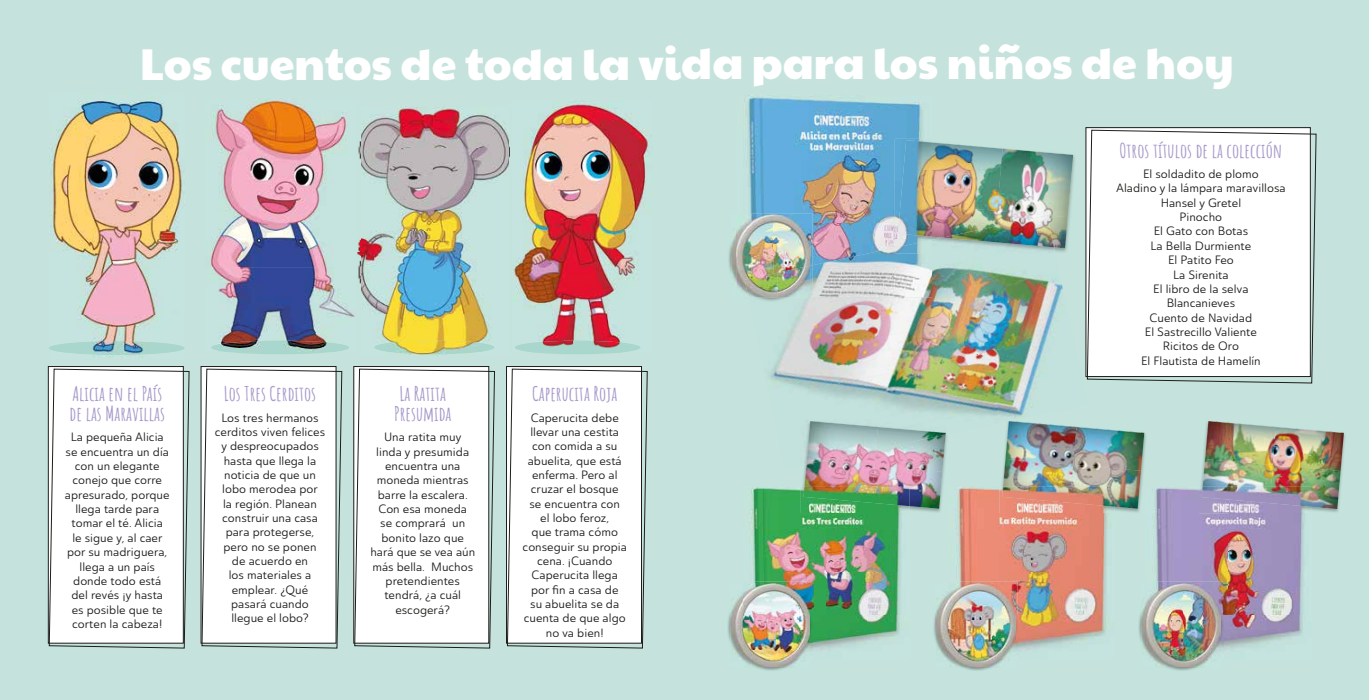
<style>
.page{position:relative;width:1369px;height:700px;background:#fff}
.page>*{position:absolute;margin:0;border:0;box-sizing:border-box;transform-origin:0 0}
.t1{font:44.62px "Paytone One";color:#fff}
.t2{font:700 19.75px/19.8px "Amatic SC";color:#a799ca}
.t3{font:12px/14.4px "Ainslie Sans Nor Reg";color:#1d1d1b;text-align:center}
</style>
<div class="page">
<div style="left:0;top:0;width:704px;height:700px;background:#c5e3dc"></div>
<div style="left:515px;top:341px;width:125px;height:13px;background:#aad7cd;border-radius:50%"></div>
<img style="left:512px;top:101px;width:140px;height:210px">
<img style="left:538px;top:311px;width:86px;height:30px">
<img style="left:515px;top:341px;width:125px;height:12px">
<div style="left:211px;top:341px;width:138px;height:13px;background:#aad7cd;border-radius:50%"></div>
<img style="left:208px;top:98px;width:140px;height:169px">
<img style="left:207px;top:267px;width:148px;height:74px">
<img style="left:217px;top:341px;width:132px;height:11px">
<img style="left:360px;top:107px;width:149px;height:207px">
<img style="left:370px;top:314px;width:121px;height:42px">
<img style="left:509px;top:146px;width:1px;height:12px">
<img style="left:357px;top:141px;width:3px;height:143px">
<img style="left:374px;top:341px;width:120px;height:13px">
<div style="left:49px;top:341px;width:135px;height:14px;background:#aad7cd;border-radius:50%"></div>
<img style="left:50px;top:93px;width:133px;height:265px">
<img style="left:50px;top:341px;width:133px;height:14px">
<svg style="left:49px;top:368px;width:141px;height:281px;background:#f6f7f7"></svg>
<svg style="left:201px;top:368px;width:141px;height:281px;background:#f2f4f3"></svg>
<svg style="left:354px;top:368px;width:141px;height:281px;background:#f4f6f5"></svg>
<svg style="left:506px;top:368px;width:142px;height:281px;background:#f3f4f4"></svg>
<div style="left:679px;top:0;width:684px;height:700px;background:#c5e3dc"></div>
<img style="left:1002px;top:148px;width:73px;height:104px">
<img style="left:931px;top:142px;width:71px;height:63px">
<img style="left:997px;top:149px;width:76px;height:68px">
<img style="left:931px;top:205px;width:136px;height:43px">
<img style="left:744px;top:96px;width:148px;height:127px">
<img style="left:892px;top:101px;width:30px;height:147px">
<img style="left:812px;top:223px;width:81px;height:25px">
<img style="left:894px;top:139px;width:37px;height:101px">
<img style="left:897px;top:140px;width:34px;height:97px">
<img style="left:803px;top:472px;width:141px;height:40px">
<img style="left:804px;top:469px;width:68px;height:18px">
<img style="left:872px;top:469px;width:70px;height:40px">
<img style="left:751px;top:487px;width:75px;height:129px">
<img style="left:826px;top:513px;width:76px;height:103px">
<img style="left:812px;top:616px;width:88px;height:34px">
<img style="left:800px;top:487px;width:109px;height:26px">
<img style="left:803px;top:487px;width:106px;height:19px">
<img style="left:1004px;top:426px;width:142px;height:86px">
<img style="left:1005px;top:421px;width:71px;height:38px">
<img style="left:1073px;top:427px;width:71px;height:44px">
<img style="left:1002px;top:459px;width:71px;height:28px">
<img style="left:1071px;top:465px;width:69px;height:44px">
<img style="left:949px;top:487px;width:82px;height:129px">
<img style="left:1031px;top:513px;width:78px;height:103px">
<img style="left:1017px;top:616px;width:90px;height:34px">
<img style="left:999px;top:487px;width:115px;height:26px">
<img style="left:1002px;top:487px;width:112px;height:20px">
<img style="left:1201px;top:426px;width:144px;height:86px">
<img style="left:1204px;top:421px;width:71px;height:38px">
<img style="left:1272px;top:427px;width:71px;height:44px">
<img style="left:1202px;top:459px;width:70px;height:28px">
<img style="left:1270px;top:465px;width:70px;height:44px">
<img style="left:1154px;top:487px;width:74px;height:129px">
<img style="left:1228px;top:513px;width:76px;height:103px">
<img style="left:1222px;top:616px;width:81px;height:34px">
<svg style="left:1145px;top:487px;width:1px;height:25px"></svg>
<img style="left:1198px;top:487px;width:113px;height:26px">
<img style="left:1201px;top:487px;width:110px;height:20px">
<img style="left:729px;top:245px;width:2px;height:27px">
<img style="left:744px;top:213px;width:68px;height:40px">
<img style="left:731px;top:215px;width:79px;height:42px">
<img style="left:731px;top:257px;width:5px;height:25px">
<img style="left:736px;top:256px;width:13px;height:36px">
<img style="left:728px;top:614px;width:60px;height:57px">
<img style="left:751px;top:582px;width:61px;height:38px">
<img style="left:809px;top:620px;width:3px;height:30px">
<img style="left:730px;top:594px;width:13px;height:31px">
<img style="left:730px;top:625px;width:40px;height:42px">
<img style="left:770px;top:659px;width:29px;height:8px">
<img style="left:743px;top:583px;width:66px;height:76px">
<img style="left:934px;top:617px;width:59px;height:54px">
<img style="left:949px;top:582px;width:68px;height:38px">
<img style="left:1015px;top:620px;width:2px;height:30px">
<img style="left:935px;top:594px;width:13px;height:31px">
<img style="left:935px;top:625px;width:40px;height:42px">
<img style="left:975px;top:659px;width:29px;height:8px">
<img style="left:948px;top:583px;width:67px;height:76px">
<img style="left:1139px;top:614px;width:60px;height:57px">
<img style="left:1154px;top:582px;width:68px;height:38px">
<img style="left:1220px;top:620px;width:2px;height:31px">
<img style="left:1141px;top:605px;width:4px;height:20px">
<img style="left:1141px;top:625px;width:39px;height:42px">
<img style="left:1180px;top:659px;width:29px;height:8px">
<img style="left:1145px;top:583px;width:75px;height:76px">
<img style="left:749px;top:253px;width:215px;height:99px">
<img style="left:964px;top:264px;width:100px;height:155px">
<img style="left:769px;top:352px;width:231px;height:117px">
<img style="left:931px;top:238px;width:124px;height:14px">
<img style="left:942px;top:215px;width:111px;height:32px">
<img style="left:812px;top:248px;width:119px;height:49px">
<img style="left:894px;top:240px;width:37px;height:13px">
<img style="left:800px;top:420px;width:148px;height:45px">
<img style="left:806px;top:421px;width:72px;height:43px">
<img style="left:875px;top:427px;width:70px;height:23px">
<img style="left:999px;top:420px;width:17px;height:3px">
<img style="left:749px;top:297px;width:63px;height:5px">
<img style="left:777px;top:265px;width:35px;height:32px">
<img style="left:749px;top:297px;width:61px;height:1px">
<img style="left:744px;top:273px;width:33px;height:24px">
<svg style="left:1086px;top:130px;width:230px;height:254px;background:#f5f7f6"></svg>
<div style="left:1363px;top:0;width:5px;height:700px;background:#c5e3dd"></div>
<h1 class="t1" style="left:141px;top:22px;width:1094px">Los cuentos de toda la vida para los niños de hoy</h1>
<h2 class="t2" style="left:70px;top:383px;width:97px">Alicia en el País de las Maravillas</h2>
<p class="t3" style="left:65px;top:430px;width:106px">La pequeña Alicia se encuentra un día con un elegante conejo que corre apresurado, porque llega tarde para tomar el té. Alicia<br>le sigue y, al caer por su madriguera, llega a un país donde todo está del revés ¡y hasta es posible que te corten la cabeza!</p>
<h2 class="t2" style="left:224px;top:383px;width:94px">Los Tres Cerditos</h2>
<p class="t3" style="left:215px;top:410px;width:112px">Los tres hermanos cerditos viven felices y despreocupados hasta que llega la noticia de que un lobo merodea por<br>la región. Planean construir una casa para protegerse, pero no se ponen<br>de acuerdo en<br>los materiales a emplear. ¿Qué pasará cuando llegue el lobo?</p>
<h2 class="t2" style="left:394px;top:383px;width:59px">La Ratita<br>Presumida</h2>
<p class="t3" style="left:370px;top:430px;width:106px">Una ratita muy linda y presumida encuentra una moneda mientras barre la escalera.<br>Con esa moneda<br>se comprará un bonito lazo que hará que se vea aún más bella. Muchos pretendientes tendrá, ¿a cuál escogerá?</p>
<h2 class="t2" style="left:532px;top:383px;width:87px">Caperucita Roja</h2>
<p class="t3" style="left:522px;top:410px;width:106px">Caperucita debe llevar una cestita con comida a su abuelita, que está enferma. Pero al cruzar el bosque<br>se encuentra con<br>el lobo feroz,<br>que trama cómo conseguir su propia cena. ¡Cuando<br>Caperucita llega por fin a casa de<br>su abuelita se da cuenta de que algo no va bien!</p>
<h2 class="t2" style="left:1119px;top:139px;width:164px">Otros títulos de la colección</h2>
<p class="t3" style="left:1116px;top:167px;width:171px">El soldadito de plomo<br>Aladino y la lámpara maravillosa<br>Hansel y Gretel<br>Pinocho<br>El Gato con Botas<br>La Bella Durmiente<br>El Patito Feo<br>La Sirenita<br>El libro de la selva<br>Blancanieves<br>Cuento de Navidad<br>El Sastrecillo Valiente<br>Ricitos de Oro<br>El Flautista de Hamelín</p>
</div>
